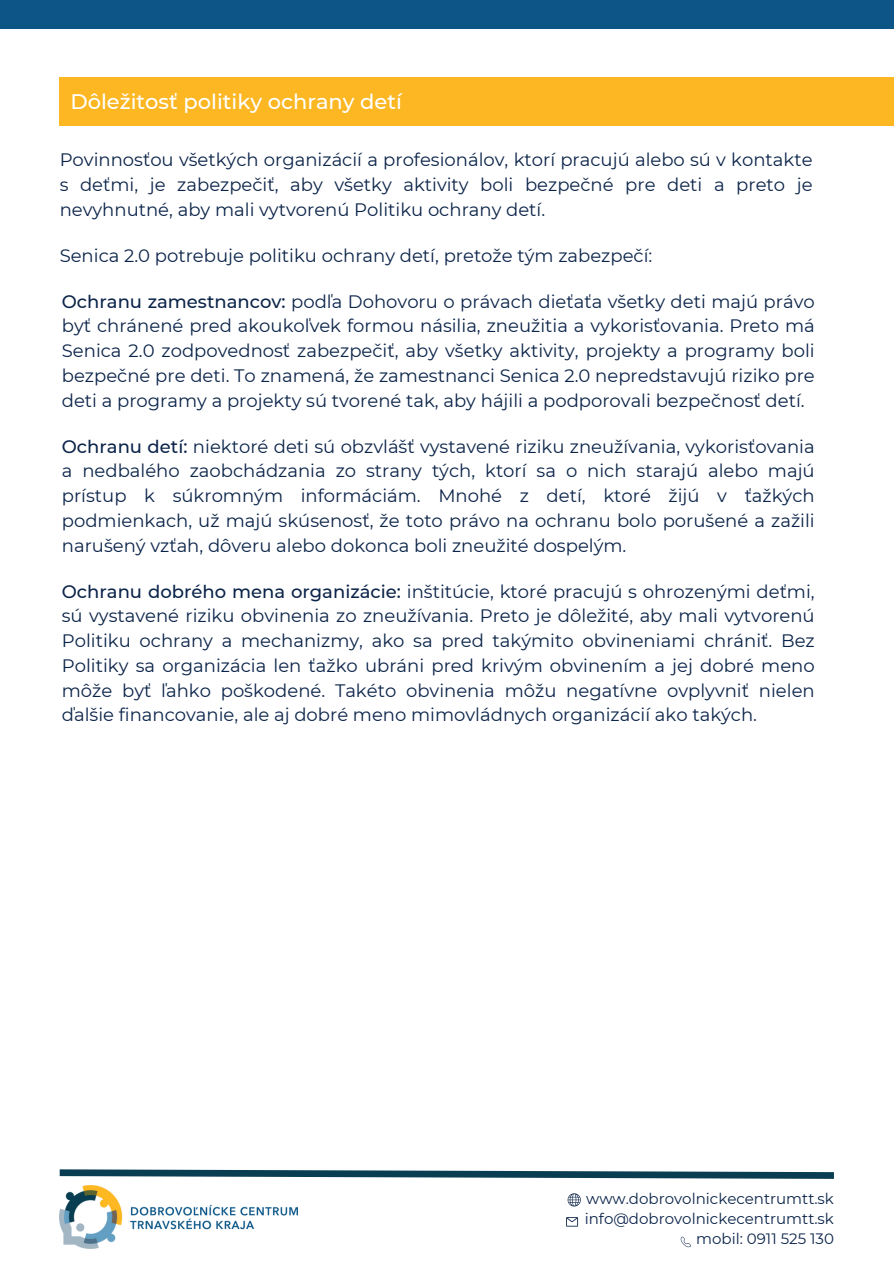
<style>
.page{position:relative;width:894px;height:1264px;background:#fff}
.page>*{position:absolute;margin:0;border:0;box-sizing:border-box;transform-origin:0 0}
.t1{font:500 21px "Montserrat";color:#fff}
.t2{font:18px/24.8px "Montserrat";color:#0b2449;text-align:justify}
.t3{font:15px "Montserrat";color:#0b2449}
.s1{font-weight:500}
</style>
<div class="page">
<div style="left:0;top:0;width:893px;height:29px;background:#0d5587"></div>
<img style="left:60px;top:1185px;width:237px;height:63px">
<svg style="left:59px;top:1169px;width:775px;height:10px"></svg>
<svg style="left:566px;top:1217px;width:12px;height:9px"></svg>
<svg style="left:567px;top:1193px;width:13px;height:13px"></svg>
<svg style="left:680px;top:1236px;width:11px;height:11px"></svg>
<div style="left:60px;top:77px;width:833px;height:49px;background:#fcb722"></div>
<p class="t1" style="left:70px;top:88px;width:333px">Dôležitosť politiky ochrany detí</p>
<h2 class="t2" style="left:60px;top:147px;width:754px">Povinnosťou všetkých organizácií a profesionálov, ktorí pracujú alebo sú v kontakte s deťmi, je zabezpečiť, aby všetky aktivity boli bezpečné pre deti a preto je nevyhnutné, aby mali vytvorenú Politiku ochrany detí.</h2>
<h2 class="t2" style="left:60px;top:243px;width:594px">Senica 2.0 potrebuje politiku ochrany detí, pretože tým zabezpečí:</h2>
<p class="t2" style="left:62px;top:289px;width:754px"><span class="s1">Ochranu zamestnancov:</span> podľa Dohovoru o právach dieťaťa všetky deti majú právo byť chránené pred akoukoľvek formou násilia, zneužitia a vykorisťovania. Preto má Senica 2.0 zodpovednosť zabezpečiť, aby všetky aktivity, projekty a programy boli bezpečné pre deti. To znamená, že zamestnanci Senica 2.0 nepredstavujú riziko pre deti a programy a projekty sú tvorené tak, aby hájili a podporovali bezpečnosť detí.</p>
<h2 class="t2" style="left:62px;top:434px;width:754px"><span class="s1">Ochranu detí:</span> niektoré deti sú obzvlášť vystavené riziku zneužívania, vykorisťovania a nedbalého zaobchádzania zo strany tých, ktorí sa o nich starajú alebo majú prístup k súkromným informáciám. Mnohé z detí, ktoré žijú v ťažkých podmienkach, už majú skúsenosť, že toto právo na ochranu bolo porušené a zažili narušený vzťah, dôveru alebo dokonca boli zneužité dospelým.</h2>
<p class="t2" style="left:62px;top:579px;width:754px"><span class="s1">Ochranu dobrého mena organizácie:</span> inštitúcie, ktoré pracujú s ohrozenými deťmi, sú vystavené riziku obvinenia zo zneužívania. Preto je dôležité, aby mali vytvorenú Politiku ochrany a mechanizmy, ako sa pred takýmito obvineniami chrániť. Bez Politiky sa organizácia len ťažko ubráni pred krivým obvinením a jej dobré meno môže byť ľahko poškodené. Takéto obvinenia môžu negatívne ovplyvniť nielen ďalšie financovanie, ale aj dobré meno mimovládnych organizácií ako takých.</p>
<h1 class="t3" style="left:586px;top:1189px;width:249px">www.dobrovolnickecentrumtt.sk</h1>
<h2 class="t3" style="left:584px;top:1209px;width:251px">info@dobrovolnickecentrumtt.sk</h2>
<h2 class="t3" style="left:696px;top:1229px;width:139px">mobil: 0911 525 130</h2>
</div>
